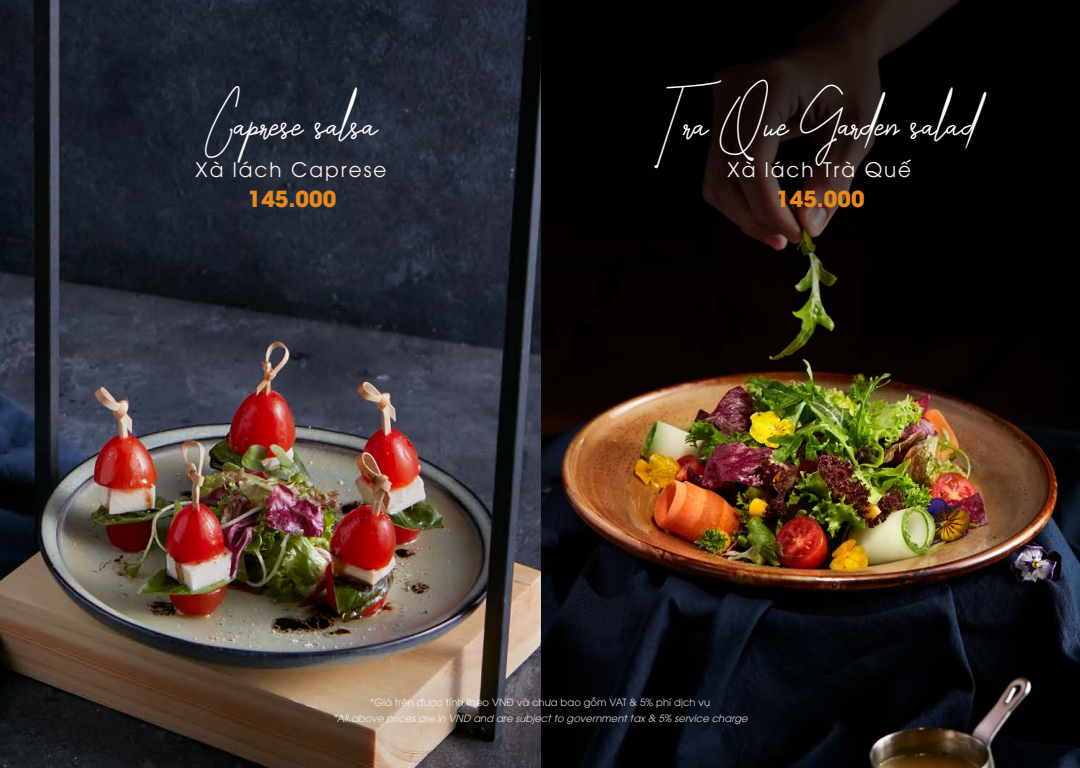
<style>
.page{position:relative;width:1080px;height:768px;background:#fff}
.page>*{position:absolute;margin:0;border:0;box-sizing:border-box;transform-origin:0 0}
.t1{font:40px "Amartans Signature";color:#fff}
.t2{font:700 22px "UTM Avo";color:#e5891b}
.t3{font:20px "UTM Avo";letter-spacing:.1em;color:#f7efee}
.t4{font:italic 10px "UTM Avo";letter-spacing:.005em;color:#fff}
.t5{font:10px "UTM Avo";letter-spacing:.005em;color:#fff}
</style>
<div class="page">
<img style="left:0;top:0;width:1080px;height:768px">
<svg style="left:540px;top:0;width:540px;height:337px;background:#0e0b09"></svg>
<h1 class="t1" style="left:205px;top:98px;width:174px">Caprese salsa</h1>
<h3 class="t3" style="left:196px;top:154px;width:193px">Xà lách Caprese</h3>
<h2 class="t2" style="left:248px;top:180px;width:90px">145.000</h2>
<h1 class="t1" style="left:657px;top:98px;width:321px">Tra Que Garden salad</h1>
<h2 class="t2" style="left:776px;top:180px;width:90px">145.000</h2>
<h3 class="t3" style="left:728px;top:154px;width:185px">Xà lách Trà Quế</h3>
<p class="t5" style="left:370px;top:695px;width:342px">*Giá trên được tính theo VNĐ và chưa bao gồm VAT &amp; 5% phí dịch vụ</p>
<p class="t4" style="left:332px;top:710px;width:417px">*All above prices are in VND and are subject to government tax &amp; 5% service charge</p>
</div>
